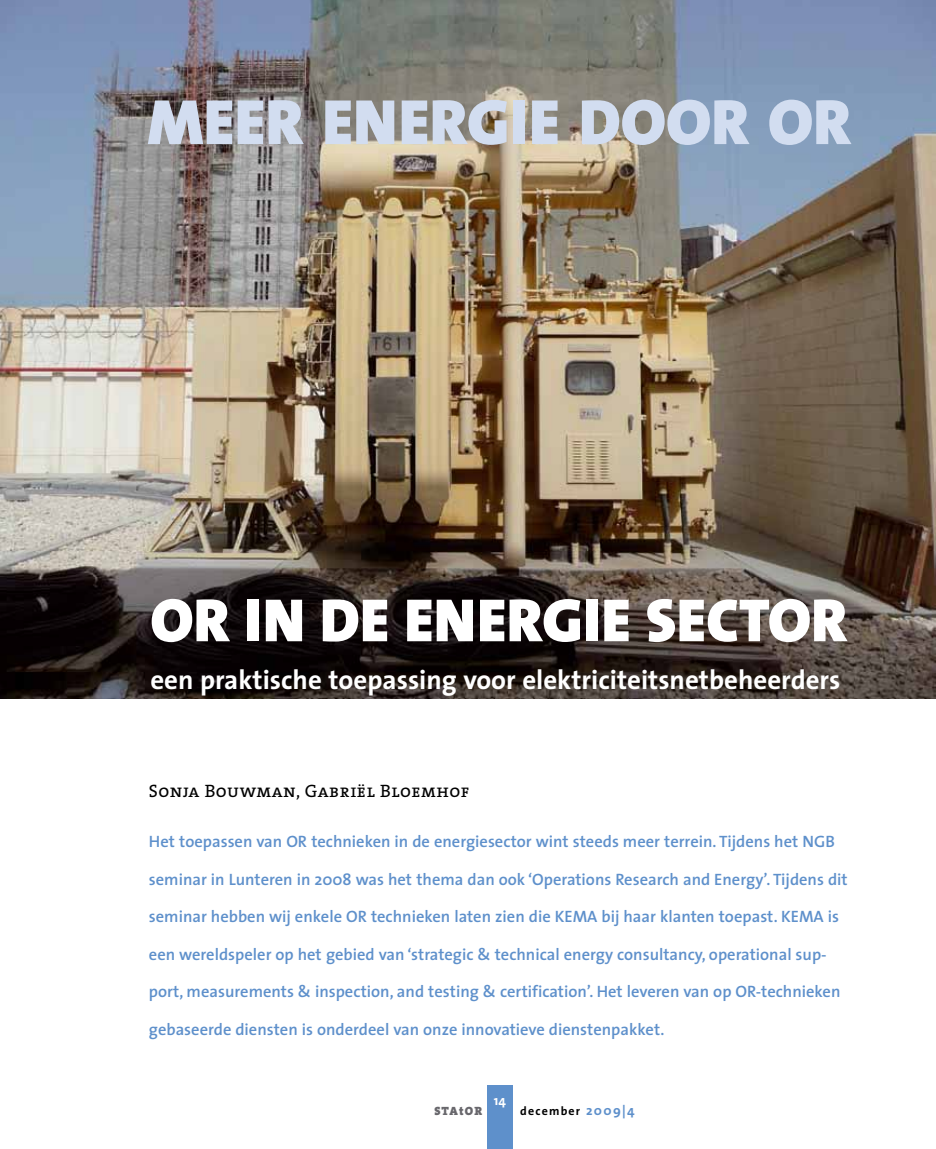
<style>
.page{position:relative;width:936px;height:1149px;background:#fff}
.page>*{position:absolute;margin:0;border:0;box-sizing:border-box;transform-origin:0 0}
.t1{font:900 64.5px "The Sans";color:#d2ddf0}
.t2{font:900 61.5px "The Sans";color:#fff}
.t3{font:700 27px "The Sans";color:#fff}
.t4{font:18px "The Serif Caps";letter-spacing:.025em;color:#000}
.t5{font:600 16.5px "The Sans";color:#5e90cb}
.t6{font:700 13.5px "The Sans";color:#fff}
.t7{font:700 12px "The Sans";letter-spacing:.1em;color:#000}
.t8{font:900 12px "The Serif";letter-spacing:.1em;color:#68676c}
.s1{font-size:13.5px;color:#5e90cb}
</style>
<div class="page">
<div style="left:487px;top:1084px;width:25px;height:64px;background:#5e90cb"></div>
<img style="left:0;top:0;width:935px;height:698px">
<h1 class="t1" style="left:147px;top:68px;width:705px">MEER ENERGIE DOOR OR</h1>
<h2 class="t2" style="left:150px;top:568px;width:698px">OR IN DE ENERGIE SECTOR</h2>
<h3 class="t3" style="left:150px;top:657px;width:691px">een praktische toepassing voor elektriciteitsnetbeheerders</h3>
<p class="t4" style="left:149px;top:776px;width:322px">Sonja Bouwman, Gabriël Bloemhof</p>
<p class="t5" style="left:149px;top:827px;width:687px">Het toepassen van OR technieken in de energiesector wint steeds meer terrein. Tijdens het NGB</p>
<p class="t5" style="left:149px;top:865px;width:700px">seminar in Lunteren in 2008 was het thema dan ook ‘Operations Research and Energy’. Tijdens dit</p>
<p class="t5" style="left:149px;top:902px;width:691px">seminar hebben wij enkele OR technieken laten zien die KEMA bij haar klanten toepast. KEMA is</p>
<p class="t5" style="left:149px;top:940px;width:679px">een wereldspeler op het gebied van ‘strategic &amp; technical energy consultancy, operational sup-</p>
<p class="t5" style="left:149px;top:977px;width:693px">port, measurements &amp; inspection, and testing &amp; certification’. Het leveren van op OR-technieken</p>
<p class="t5" style="left:149px;top:1015px;width:517px">gebaseerde diensten is onderdeel van onze innovatieve dienstenpakket.</p>
<p class="t6" style="left:494px;top:1088px;width:14px">14</p>
<p class="t8" style="left:434px;top:1100px;width:49px">STAtOR</p>
<p class="t7" style="left:520px;top:1100px;width:116px">december <span class="s1">2009|4</span></p>
</div>
